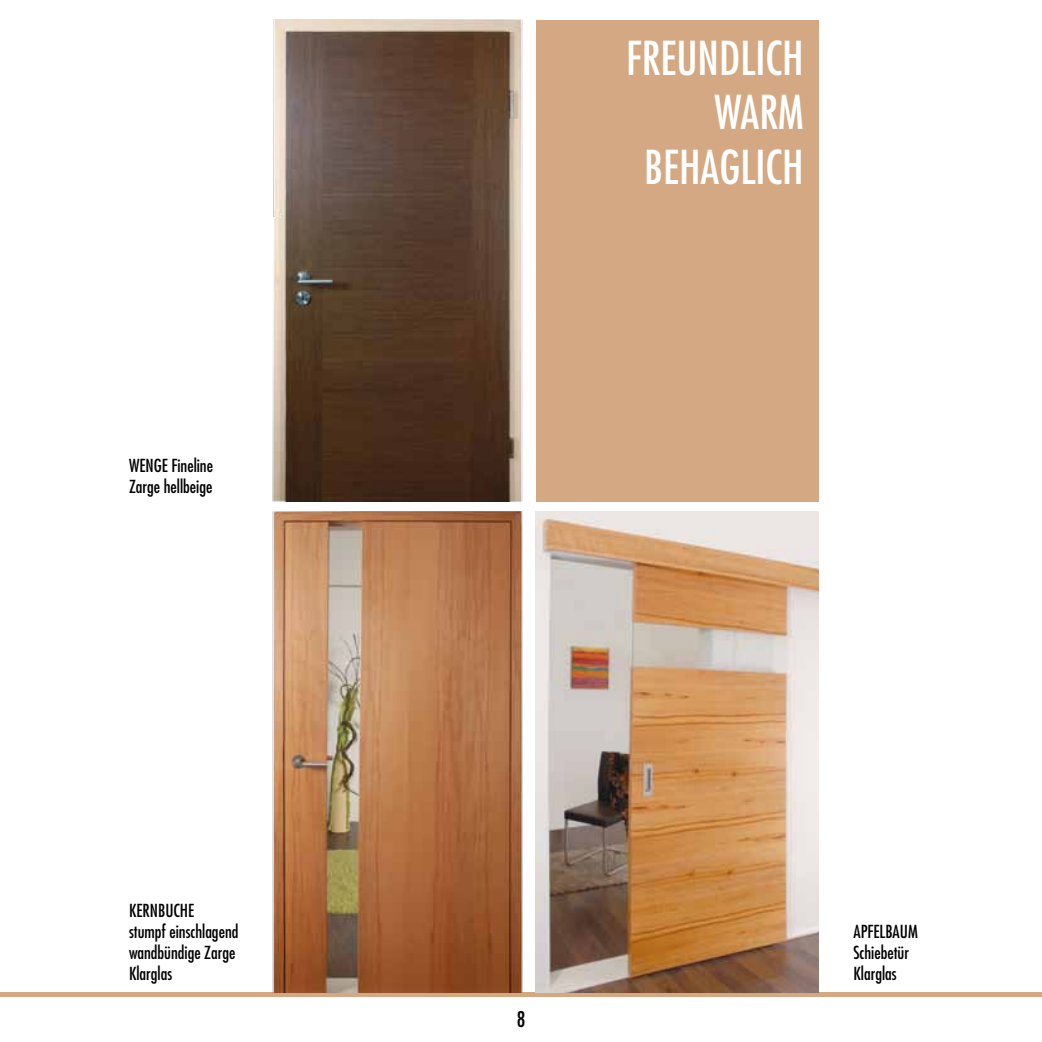
<style>
.page{position:relative;width:1042px;height:1042px;background:#fff}
.page>*{position:absolute;margin:0;border:0;box-sizing:border-box;transform-origin:0 0}
.t1{font:condensed 45.5px/54.6px "Futura";color:#fff;text-align:right}
.t2{font:condensed 21px "Futura";color:#000}
.t3{font:condensed 17.5px/21px "Futura";color:#000}
</style>
<div class="page">
<div style="left:0;top:992px;width:1042px;height:5px;background:#d3a882"></div>
<img style="left:536px;top:511px;width:283px;height:481px">
<img style="left:272px;top:20px;width:251px;height:481px">
<img style="left:272px;top:511px;width:251px;height:481px">
<div style="left:536px;top:20px;width:283px;height:481px;background:#d3a882"></div>
<p class="t3" style="left:129px;top:455px;width:86px;text-align:right">Fineline<br>Zarge hellbeige</p>
<p class="t3" style="left:129px;top:455px;width:9px">WENGE</p>
<p class="t3" style="left:129px;top:900px;width:111px">KERNBUCHE<br>stumpf einschlagend wandbündige Zarge<br>Klarglas</p>
<h1 class="t1" style="left:626px;top:30px;width:179px">freundlich warm behaglich</h1>
<p class="t2" style="left:517px;top:1006px;width:10px">8</p>
<p class="t3" style="left:853px;top:921px;width:57px">APFELBAUM<br>Schiebetür<br>Klarglas</p>
</div>
